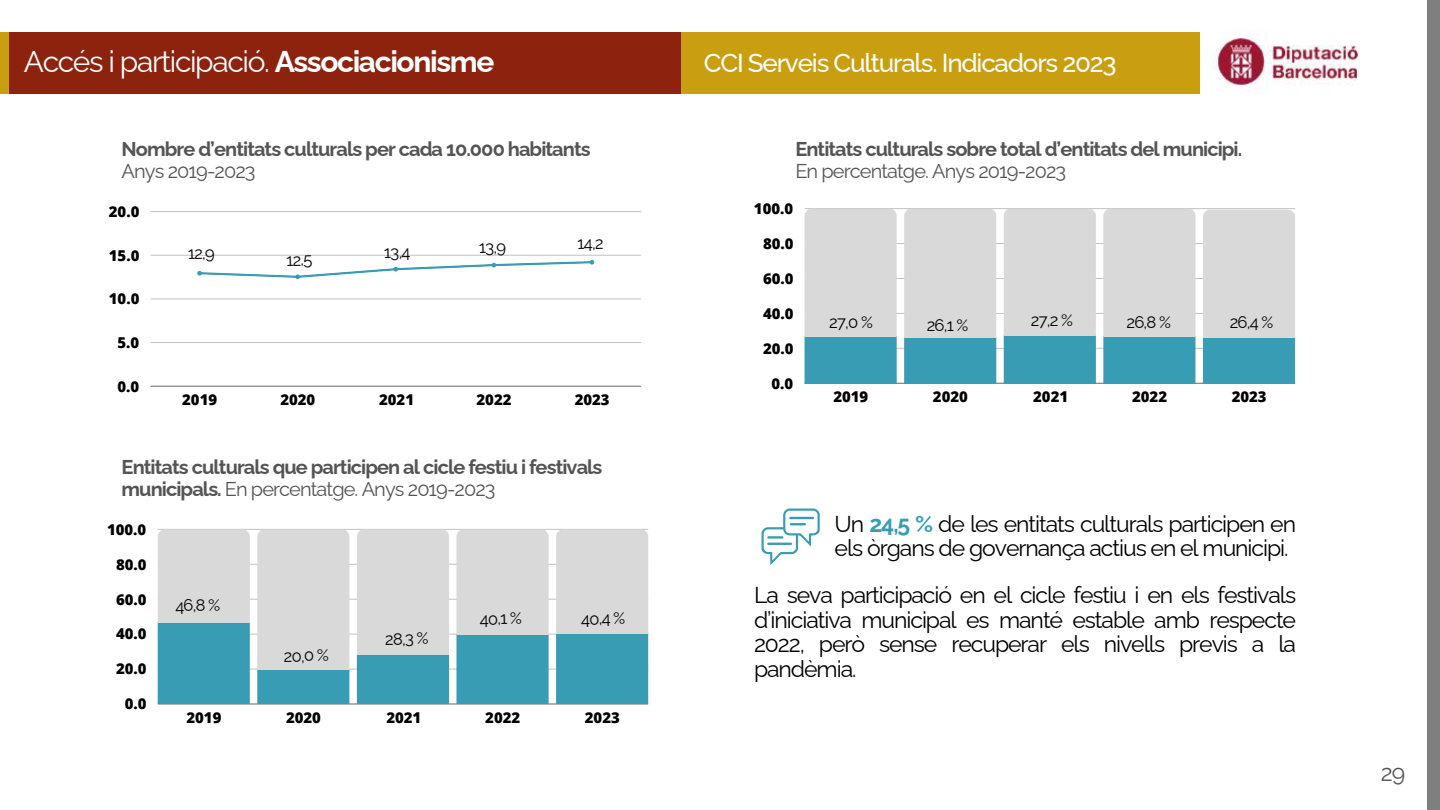
<style>
.page{position:relative;width:1440px;height:810px;background:#fff}
.page>*{position:absolute;margin:0;border:0;box-sizing:border-box;transform-origin:0 0}
.t1{font:30px "Raleway";letter-spacing:-.045em;color:#fff}
.t2{font:500 26px "Raleway";letter-spacing:-.045em;color:#fff}
.t3{font:23px/24.8px "Raleway";letter-spacing:-.045em;color:#000;text-align:justify}
.t4{font:23px "Raleway";color:#545454}
.t5{font:700 20px/21.8px "Raleway";letter-spacing:-.045em;color:#545454}
.t6{font:20px "Raleway";letter-spacing:-.045em;color:#545454}
.t7{font:16.6px "Raleway";letter-spacing:-.045em;color:#000}
.t8{font:800 14.9px "Open Sans";color:#000}
.s1{font-weight:700}
.s2{font-weight:400}
.s3{font-weight:700;color:#389cb5}
</style>
<div class="page">
<svg style="left:197px;top:260px;width:397px;height:19px"></svg>
<hr style="left:150px;top:386px;width:491px;height:1px;background:#939393">
<hr style="left:150px;top:342px;width:491px;height:1px;background:#c2c2c2">
<hr style="left:150px;top:299px;width:491px;height:1px;background:#e6e6e6">
<hr style="left:150px;top:255px;width:491px;height:1px;background:#d1d1d1">
<hr style="left:150px;top:211px;width:491px;height:1px;background:#c4c4c4">
<hr style="left:158px;top:704px;width:490px;height:1px;background:#b5b5b5">
<hr style="left:158px;top:669px;width:490px;height:1px;background:#000;opacity:.25">
<hr style="left:158px;top:634px;width:490px;height:1px;background:#d7d7d7">
<hr style="left:158px;top:599px;width:490px;height:1px;background:#d2d2d2">
<hr style="left:158px;top:564px;width:490px;height:1px;background:#cecece">
<hr style="left:158px;top:529px;width:490px;height:1px;background:#d3d3d3">
<svg style="left:158px;top:530px;width:92px;height:174px;background:#8ebcc8"></svg>
<svg style="left:257px;top:530px;width:92px;height:174px;background:#bacdd2"></svg>
<svg style="left:357px;top:530px;width:92px;height:174px;background:#abc7ce"></svg>
<svg style="left:456px;top:530px;width:93px;height:174px;background:#9ac1cb"></svg>
<svg style="left:556px;top:530px;width:92px;height:174px;background:#98c0ca"></svg>
<hr style="left:805px;top:383px;width:490px;height:1px;background:#000;opacity:.6">
<hr style="left:805px;top:348px;width:490px;height:1px;background:#000;opacity:.25">
<hr style="left:805px;top:313px;width:490px;height:1px;background:#c5c5c5">
<hr style="left:805px;top:278px;width:490px;height:1px;background:#c0c0c0">
<hr style="left:805px;top:243px;width:490px;height:1px;background:#c3c3c3">
<hr style="left:805px;top:208px;width:490px;height:1px;background:#cecece">
<svg style="left:805px;top:209px;width:92px;height:174px;background:#aec8cf"></svg>
<svg style="left:904px;top:209px;width:92px;height:174px;background:#afc9d0"></svg>
<svg style="left:1004px;top:209px;width:92px;height:174px;background:#adc8cf"></svg>
<svg style="left:1103px;top:209px;width:92px;height:174px;background:#afc9d0"></svg>
<svg style="left:1203px;top:210px;width:92px;height:173px;background:#afc9cf"></svg>
<div style="left:681px;top:32px;width:518px;height:62px;background:#c99e10"></div>
<img style="left:1214px;top:33px;width:145px;height:57px">
<div style="left:9px;top:32px;width:672px;height:62px;background:#8d230f"></div>
<div style="left:0;top:32px;width:9px;height:62px;background:#c99e10"></div>
<svg style="left:762px;top:509px;width:58px;height:56px"></svg>
<div style="left:1427px;top:0;width:13px;height:810px;background:#7f7f7f"></div>
<h1 class="t1" style="left:24px;top:44px;width:472px">Accés i participació. <span class="s1">Associacionisme</span></h1>
<p class="t2" style="left:704px;top:48px;width:414px">CCI Serveis Culturals. Indicadors 2023</p>
<p class="t5" style="left:122px;top:138px;width:471px">Nombre d’entitats culturals per cada 10.000 habitants</p>
<p class="t6" style="left:122px;top:159px;width:135px">Anys 2019-2023</p>
<p class="t8" style="left:109px;top:201px;width:32px">20.0</p>
<p class="t8" style="left:109px;top:245px;width:32px">15.0</p>
<p class="t8" style="left:109px;top:288px;width:32px">10.0</p>
<p class="t8" style="left:117px;top:332px;width:23px">5.0</p>
<p class="t8" style="left:117px;top:376px;width:23px">0.0</p>
<p class="t7" style="left:188px;top:244px;width:28px;rotate:-1deg">12,9</p>
<p class="t7" style="left:286px;top:250px;width:28px;rotate:-1deg">12,5</p>
<p class="t7" style="left:384px;top:242px;width:28px;rotate:-1deg">13,4</p>
<p class="t7" style="left:479px;top:237px;width:29px;rotate:-1deg">13,9</p>
<p class="t7" style="left:577px;top:234px;width:28px;rotate:-1deg">14,2</p>
<p class="t8" style="left:182px;top:389px;width:36px">2019</p>
<p class="t8" style="left:280px;top:389px;width:36px">2020</p>
<p class="t8" style="left:379px;top:389px;width:36px">2021</p>
<p class="t8" style="left:477px;top:389px;width:36px">2022</p>
<p class="t8" style="left:575px;top:389px;width:36px">2023</p>
<p class="t5" style="left:122px;top:456px;width:482px">Entitats culturals que participen al cicle festiu i festivals municipals. <span class="s2">En percentatge. Anys 2019-2023</span></p>
<p class="t8" style="left:107px;top:519px;width:41px">100.0</p>
<p class="t8" style="left:116px;top:554px;width:32px">80.0</p>
<p class="t8" style="left:116px;top:589px;width:32px">60.0</p>
<p class="t8" style="left:116px;top:624px;width:32px">40.0</p>
<p class="t8" style="left:116px;top:659px;width:32px">20.0</p>
<p class="t8" style="left:125px;top:693px;width:23px">0.0</p>
<p class="t7" style="left:175px;top:596px;width:46px;rotate:-1deg">46,8 %</p>
<p class="t7" style="left:284px;top:646px;width:46px;rotate:-1deg">20,0 %</p>
<p class="t7" style="left:385px;top:629px;width:45px;rotate:-1deg">28,3 %</p>
<p class="t7" style="left:479px;top:609px;width:44px;rotate:-1deg">40,1 %</p>
<p class="t7" style="left:581px;top:609px;width:46px;rotate:-1deg">40,4 %</p>
<p class="t8" style="left:186px;top:707px;width:36px">2019</p>
<p class="t8" style="left:286px;top:707px;width:36px">2020</p>
<p class="t8" style="left:386px;top:707px;width:36px">2021</p>
<p class="t8" style="left:485px;top:707px;width:36px">2022</p>
<p class="t8" style="left:585px;top:707px;width:36px">2023</p>
<p class="t5" style="left:795px;top:138px;width:448px">Entitats culturals sobre total d’entitats del municipi.</p>
<p class="t6" style="left:795px;top:159px;width:272px">En percentatge. Anys 2019-2023</p>
<p class="t8" style="left:754px;top:198px;width:41px">100.0</p>
<p class="t8" style="left:763px;top:233px;width:32px">80.0</p>
<p class="t8" style="left:763px;top:268px;width:32px">60.0</p>
<p class="t8" style="left:763px;top:303px;width:32px">40.0</p>
<p class="t8" style="left:763px;top:338px;width:32px">20.0</p>
<p class="t8" style="left:772px;top:373px;width:23px">0.0</p>
<p class="t7" style="left:829px;top:313px;width:45px">27,0 %</p>
<p class="t7" style="left:927px;top:315px;width:43px">26,1 %</p>
<p class="t7" style="left:1031px;top:311px;width:44px">27,2 %</p>
<p class="t7" style="left:1126px;top:313px;width:46px">26,8 %</p>
<p class="t7" style="left:1230px;top:313px;width:45px">26,4 %</p>
<p class="t8" style="left:833px;top:386px;width:36px">2019</p>
<p class="t8" style="left:933px;top:386px;width:36px">2020</p>
<p class="t8" style="left:1033px;top:386px;width:36px">2021</p>
<p class="t8" style="left:1132px;top:386px;width:36px">2022</p>
<p class="t8" style="left:1232px;top:386px;width:36px">2023</p>
<p class="t3" style="left:835px;top:511px;width:463px">Un <span class="s3">24,5 %</span> de les entitats culturals participen en els òrgans de governança actius en el municipi.</p>
<p class="t3" style="left:754px;top:582px;width:544px">La seva participació en el cicle festiu i en els festivals d’iniciativa municipal es manté estable amb respecte 2022, però sense recuperar els nivells previs a la pandèmia.</p>
<p class="t4" style="left:1381px;top:759px;width:26px">29</p>
</div>
